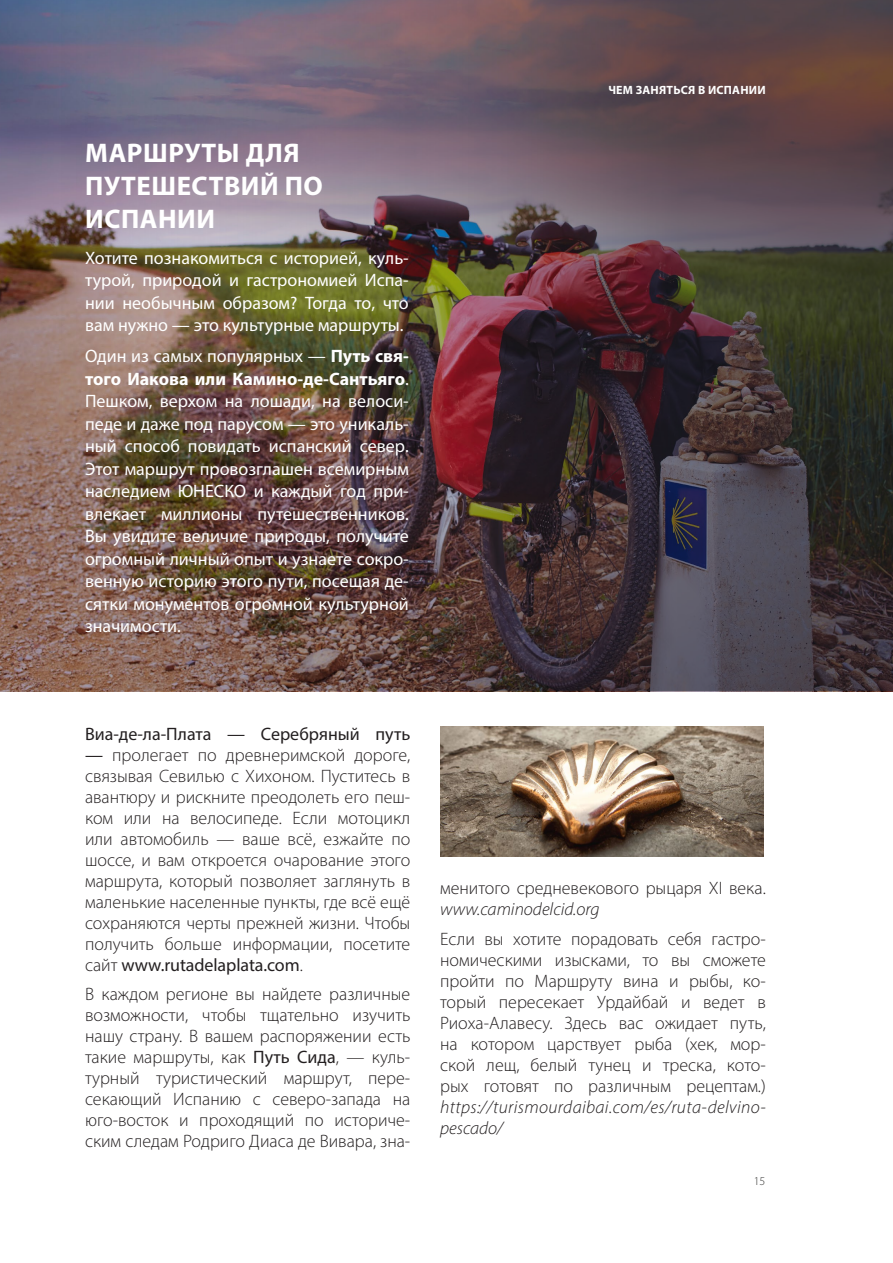
<style>
.page{position:relative;width:893px;height:1263px;background:#fff}
.page>*{position:absolute;margin:0;border:0;box-sizing:border-box;transform-origin:0 0}
.t1{font:700 27px/33px "Myriad Pro";letter-spacing:.02em;color:#fff}
.Body{font:300 18px/21px "Myriad Pro";color:#231f20;text-align:justify}
.Body-2{font:18px/22.5px "Myriad Pro";color:#fff;text-align:justify}
.Body-3{font:18px "Myriad Pro";color:#231f20}
.t2{font:700 12px "Myriad Pro";letter-spacing:.02em;color:#fff}
.t3{font:300 12px "Myriad Pro";color:#353534}
.s1{font-weight:700}
.s2{font-weight:400}
.s3{font-style:italic}
</style>
<div class="page">
<img style="left:0;top:0;width:893px;height:691px">
<img style="left:440px;top:726px;width:324px;height:130px">
<h3 class="t1" style="left:85px;top:136px;width:239px">МАРШРУТЫ ДЛЯ<br>ПУТЕШЕСТВИЙ ПО<br>ИСПАНИИ</h3>
<p class="Body-2" style="left:85px;top:246px;width:325px">Хотите познакомиться с историей, куль&shy;турой, природой и гастрономией Испа&shy;нии необычным образом? Тогда то, что вам нужно — это культурные маршруты.</p>
<p class="Body-2" style="left:85px;top:345px;width:325px">Один из самых популярных — <span class="s1">Путь свя&shy;того Иакова или Камино-де-Сантьяго</span>.<br>Пешком, верхом на лошади, на велоси&shy;педе и даже под парусом — это уникаль&shy;ный способ повидать испанский север.<br>Этот маршрут провозглашен всемирным наследием ЮНЕСКО и каждый год при&shy;влекает миллионы путешественников.<br>Вы увидите величие природы, получите огромный личный опыт и узнаете сокро&shy;венную историю этого пути, посещая де&shy;сятки монументов огромной культурной значимости.</p>
<p class="t2" style="left:608px;top:82px;width:159px">ЧЕМ ЗАНЯТЬСЯ В ИСПАНИИ</p>
<p class="Body-3" style="left:85px;top:723px;width:327px">Виа-де-ла-Плата — Серебряный путь</p>
<p class="Body" style="left:85px;top:744px;width:327px"><span class="s2">—</span> пролегает по древнеримской дороге, связывая Севилью с Хихоном. Пуститесь в авантюру и рискните преодолеть его пеш&shy;ком или на велосипеде. Если мотоцикл или автомобиль — ваше всё, езжайте по шоссе, и вам откроется очарование этого маршрута, который позволяет заглянуть в маленькие населенные пункты, где всё ещё сохраняются черты прежней жизни. Чтобы получить больше информации, посетите сайт <span class="s2">www.rutadelaplata.com</span>.</p>
<p class="Body" style="left:85px;top:984px;width:327px">В каждом регионе вы найдете различные возможности, чтобы тщательно изучить нашу страну. В вашем распоряжении есть такие маршруты, как <span class="s2">Путь Сида</span>, — куль&shy;турный туристический маршрут, пере&shy;секающий Испанию с северо-запада на юго-восток и проходящий по историче&shy;ским следам Родриго Диаса де Вивара, зна-</p>
<p class="Body" style="left:440px;top:878px;width:327px">менитого средневекового рыцаря XI века. <span class="s3">www.caminodelcid.org</span></p>
<p class="Body" style="left:440px;top:928px;width:327px">Если вы хотите порадовать себя гастро&shy;номическими изысками, то вы сможете пройти по Маршруту вина и рыбы, ко&shy;торый пересекает Урдайбай и ведет в Риоха-Алавесу. Здесь вас ожидает путь, на котором царствует рыба (хек, мор&shy;ской лещ, белый тунец и треска, кото&shy;рых готовят по различным рецептам.) <span class="s3">https://turismourdaibai.com/es/ruta-delvino&shy;pescado/</span></p>
<p class="t3" style="left:754px;top:1174px;width:13px">15</p>
</div>
